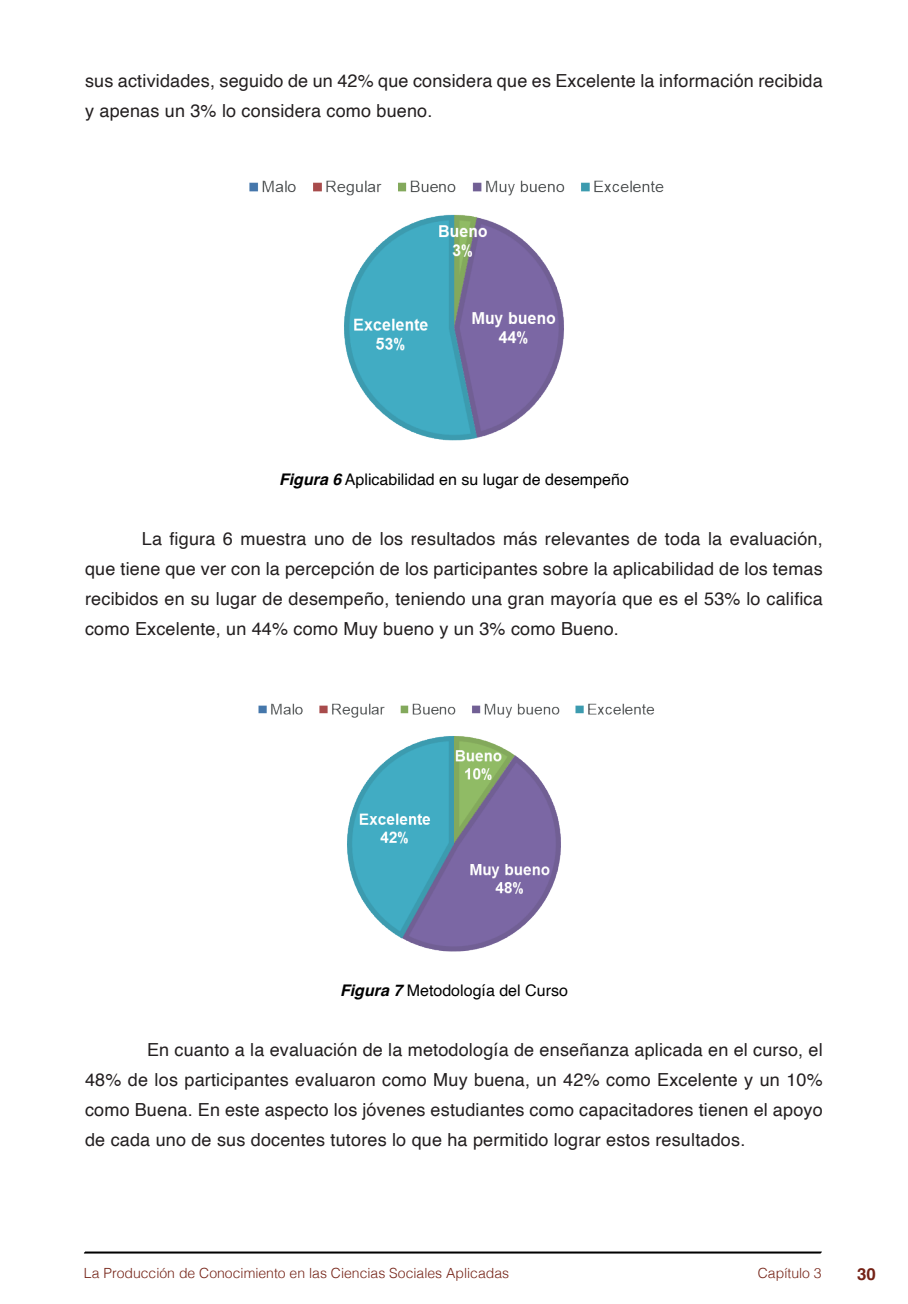
<style>
.page{position:relative;width:908px;height:1304px;background:#fff}
.page>*{position:absolute;margin:0;border:0;box-sizing:border-box;transform-origin:0 0}
.t1{font:18px/30px "Helvetica";letter-spacing:.01em;color:#231f20;text-align:justify}
.t2{font:700 16.8px "Helvetica";color:#752317}
.t3{font:16px "Helvetica";color:#000}
.t4{font:300 14px "Helvetica";color:#752317}
.s1{font-weight:700;font-style:italic}
</style>
<div class="page">
<svg style="left:84px;top:1251px;width:737px;height:3px;background:#515151"></svg>
<img style="left:249px;top:180px;width:415px;height:261px">
<img style="left:258px;top:703px;width:397px;height:249px">
<p class="t1" style="left:85px;top:66px;width:738px">sus actividades, seguido de un 42% que considera que es Excelente la información recibida y apenas un 3% lo considera como bueno.</p>
<p class="t3" style="left:279px;top:467px;width:351px"><span class="s1">Figura 6</span> Aplicabilidad en su lugar de desempeño</p>
<p class="t1" style="left:85px;top:525px;width:738px;text-indent:57px">La figura 6 muestra uno de los resultados más relevantes de toda la evaluación, que tiene que ver con la percepción de los participantes sobre la aplicabilidad de los temas recibidos en su lugar de desempeño, teniendo una gran mayoría que es el 53% lo califica como Excelente, un 44% como Muy bueno y un 3% como Bueno.</p>
<p class="t3" style="left:340px;top:978px;width:229px"><span class="s1">Figura 7</span> Metodología del Curso</p>
<p class="t1" style="left:85px;top:1035px;width:738px;text-indent:62px">En cuanto a la evaluación de la metodología de enseñanza aplicada en el curso, el 48% de los participantes evaluaron como Muy buena, un 42% como Excelente y un 10% como Buena. En este aspecto los jóvenes estudiantes como capacitadores tienen el apoyo de cada uno de sus docentes tutores lo que ha permitido lograr estos resultados.</p>
<p class="t4" style="left:84px;top:1261px;width:426px">La Producción de Conocimiento en las Ciencias Sociales Aplicadas</p>
<p class="t4" style="left:757px;top:1261px;width:65px">Capítulo 3</p>
<p class="t2" style="left:856px;top:1264px;width:20px">30</p>
</div>
